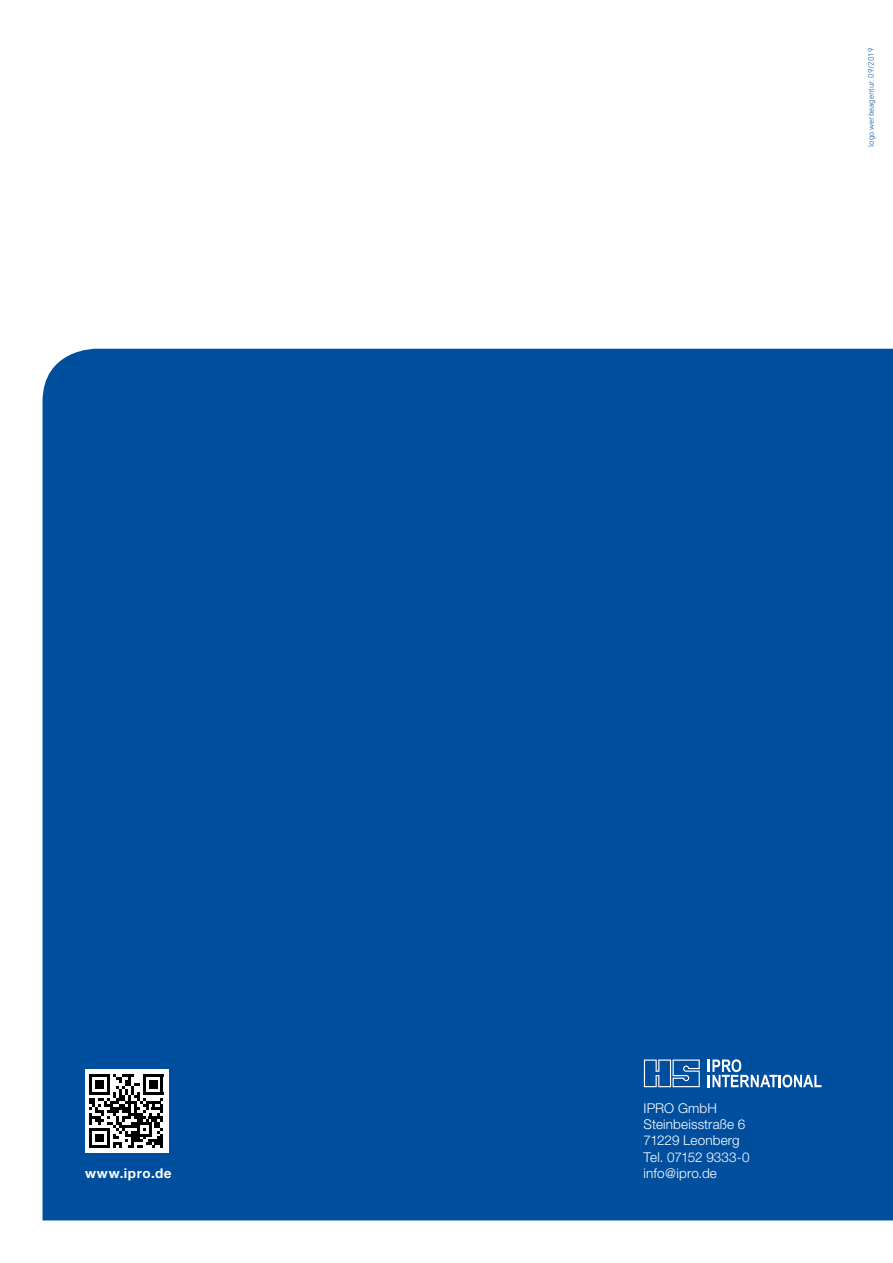
<style>
.page{position:relative;width:893px;height:1263px;background:#fff}
.page>*{position:absolute;margin:0;border:0;box-sizing:border-box;transform-origin:0 0}
.t1{font:300 13.5px/16.2px "Helvetica Neue CE";letter-spacing:.01em;color:#fff}
.t2{font:700 13.5px "Helvetica Neue CE";letter-spacing:.04em;color:#fff}
.t3{font:300 8.25px "DIN Next LT Pro";color:#004f9f}
</style>
<div class="page">
<div style="left:43px;top:349px;width:850px;height:871px;background:#004f9f"></div>
<svg style="left:644px;top:1059px;width:56px;height:28px;background:#3a77b4"></svg>
<svg style="left:708px;top:1059px;width:113px;height:28px"></svg>
<div style="left:85px;top:1070px;width:83px;height:83px;background:#fff"></div>
<svg style="left:89px;top:1074px;width:74px;height:74px"></svg>
<p class="t2" style="left:85px;top:1165px;width:88px">www.ipro.de</p>
<p class="t3" style="left:866px;top:147px;width:100px;rotate:-90deg">logo werbeagentur. 09/2019</p>
<p class="t1" style="left:644px;top:1100px;width:108px">IPRO GmbH<br>Steinbeisstraße 6<br>71229 Leonberg<br>Tel. 07152 9333-0 info@ipro.de</p>
</div>
